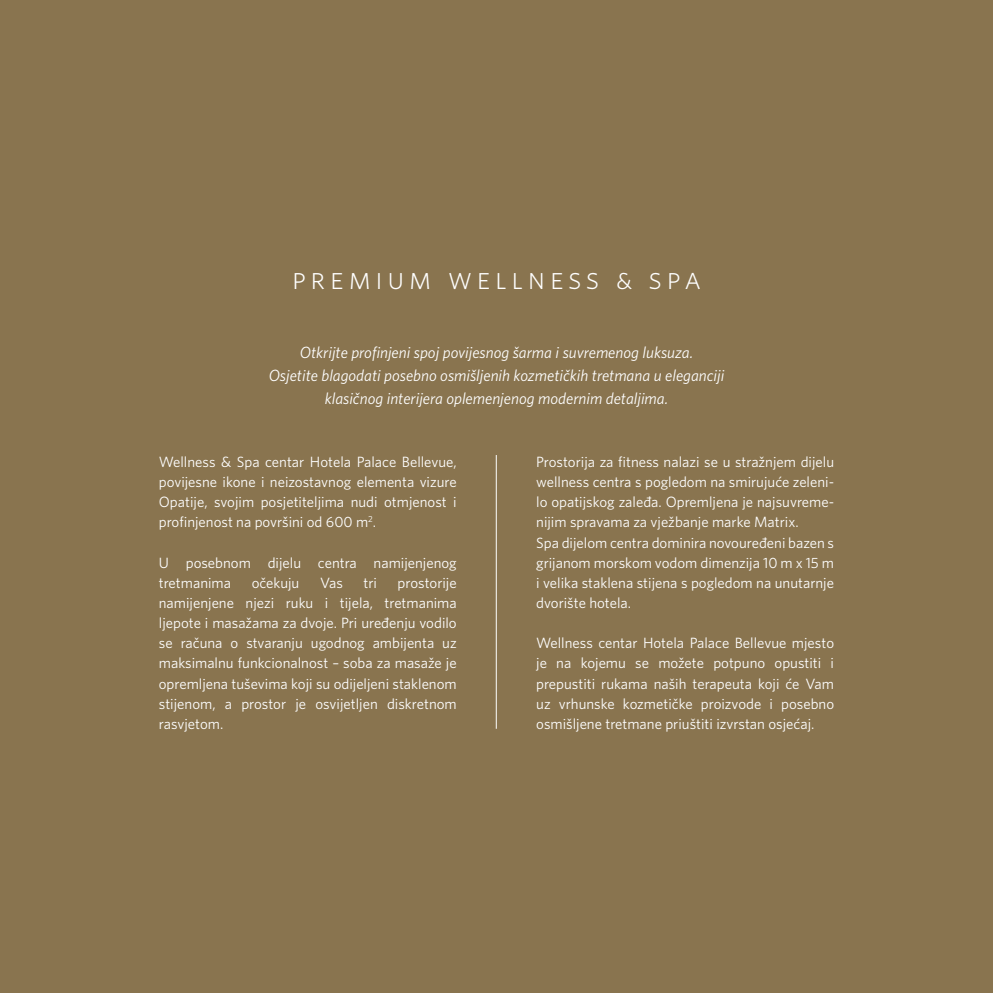
<style>
.page{position:relative;width:993px;height:993px;background:#fff}
.page>*{position:absolute;margin:0;border:0;box-sizing:border-box;transform-origin:0 0}
.t1{font:31.5px "Whitney Light SC";letter-spacing:.15em;color:#fff}
.t2{font:italic 16.1px/22.8px "Whitney";color:#fff;text-align:center}
.t3{font:14.88px/20.1px "Whitney";color:#fff;text-align:justify}
</style>
<div class="page">
<div style="left:0;top:0;width:992px;height:992px;background:#89744f"></div>
<hr style="left:496px;top:455px;width:1px;height:273px;background:#fff">
<p class="t1" style="left:292px;top:260px;width:410px">premium wellness &amp; spa</p>
<p class="t2" style="left:268px;top:340px;width:457px">Otkrijte profinjeni spoj povijesnog šarma i suvremenog luksuza.<br>Osjetite blagodati posebno osmišljenih kozmetičkih tretmana u eleganciji klasičnog interijera oplemenjenog modernim detaljima.</p>
<p class="t3" style="left:159px;top:451px;width:299px">Wellness &amp; Spa centar Hotela Palace Bellevue, povijesne ikone i neizostavnog elementa vizure Opatije, svojim posjetiteljima nudi otmjenost i profinjenost na površini od 600 m<sup>2</sup>.</p>
<p class="t3" style="left:159px;top:552px;width:299px">U posebnom dijelu centra namijenjenog tretmanima</p>
<p class="t3" style="left:251px;top:572px;width:49px">očekuju</p>
<p class="t3" style="left:320px;top:572px;width:24px">Vas</p>
<p class="t3" style="left:363px;top:572px;width:15px">tri</p>
<p class="t3" style="left:159px;top:572px;width:299px;text-indent:239px">prostorije namijenjene njezi ruku i tijela, tretmanima ljepote i masažama za dvoje. Pri uređenju vodilo se računa o stvaranju ugodnog ambijenta uz maksimalnu funkcionalnost – soba za masaže je opremljena tuševima koji su odijeljeni staklenom stijenom, a prostor je osvijetljen diskretnom rasvjetom.</p>
<p class="t3" style="left:536px;top:451px;width:299px;text-align:left">Prostorija za fitness nalazi se u stražnjem dijelu wellness centra s pogledom na smirujuće zeleni&shy;lo opatijskog zaleđa. Opremljena je najsuvreme&shy;nijim spravama za vježbanje marke Matrix.<br>Spa dijelom centra dominira novouređeni bazen s grijanom morskom vodom dimenzija 10 m x 15 m i velika staklena stijena s pogledom na unutarnje dvorište hotela.</p>
<p class="t3" style="left:536px;top:632px;width:299px">Wellness centar Hotela Palace Bellevue mjesto je na kojemu se možete potpuno opustiti i prepustiti rukama naših terapeuta koji će Vam uz vrhunske kozmetičke proizvode i posebno osmišljene tretmane priuštiti izvrstan osjećaj.</p>
</div>
